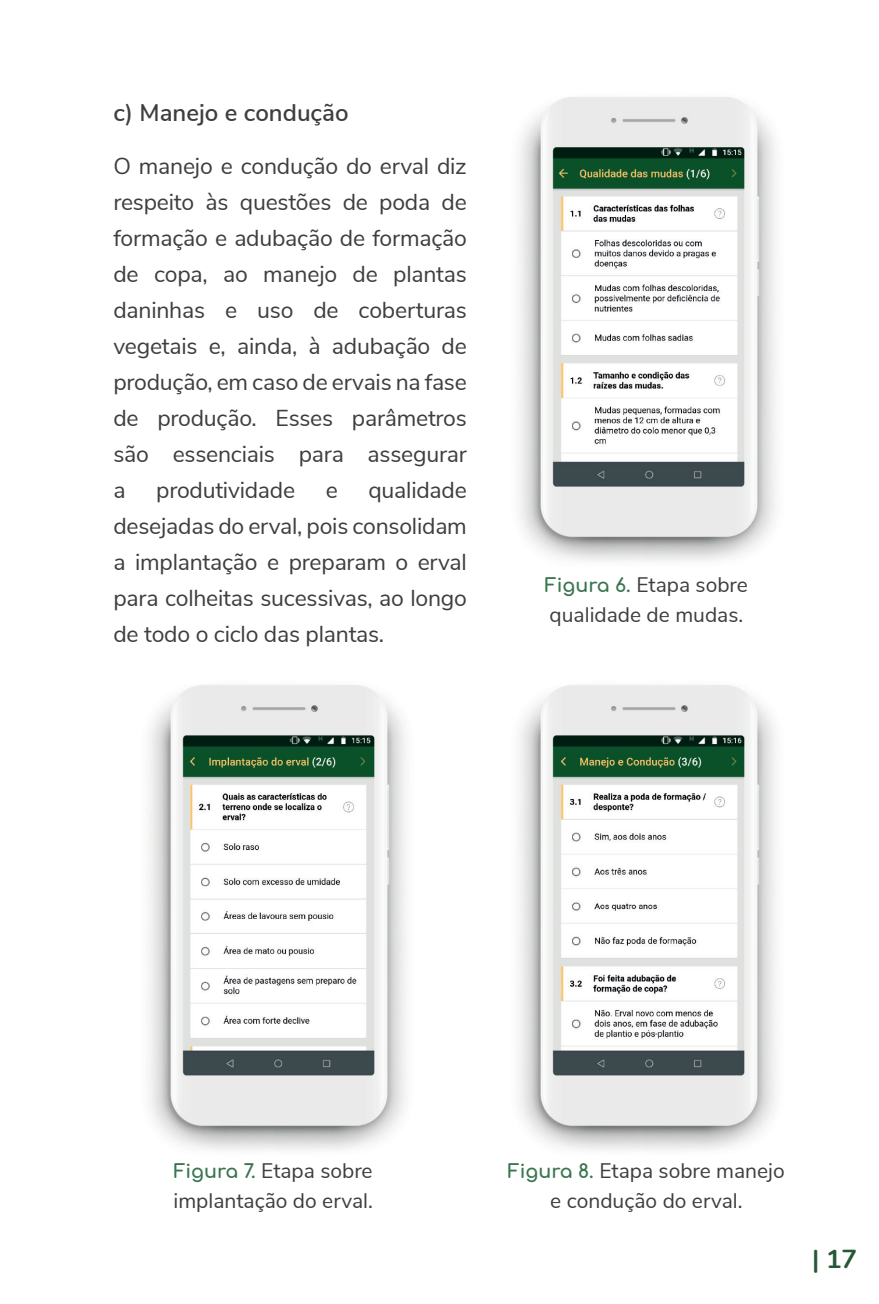
<style>
.page{position:relative;width:879px;height:1304px;background:#fff}
.page>*{position:absolute;margin:0;border:0;box-sizing:border-box;transform-origin:0 0}
.t1{font:700 26px "Nunito";color:#265838}
.t2{font:600 24px "Nunito Sans";color:#3e3e3f}
.t3{font:23px/36px "Nunito Sans";letter-spacing:-.01em;color:#3e3e3f;text-align:justify}
.t4{font:21px/30px "Nunito Sans";color:#3e3e3f}
.s1{font-family:"Comfortaa";font-weight:700;font-size:19px;color:#39754f}
</style>
<div class="page">
<img style="left:519px;top:97px;width:257px;height:465px">
<img style="left:149px;top:685px;width:257px;height:466px">
<img style="left:519px;top:685px;width:257px;height:466px">
<p class="t2" style="left:113px;top:95px;width:237px">c) Manejo e condução</p>
<p class="t3" style="left:113px;top:146px;width:355px">O manejo e condução do erval diz respeito às questões de poda de formação e adubação de formação de copa, ao manejo de plantas daninhas e uso de coberturas vegetais e, ainda, à adubação de produção, em caso de ervais na fase de produção. Esses parâmetros são essenciais para assegurar a</p>
<p class="t3" style="left:113px;top:470px;width:355px;text-indent:255px">qualidade desejadas do erval, pois consolidam a implantação e preparam o erval para colheitas sucessivas, ao longo de todo o ciclo das plantas.</p>
<p class="t3" style="left:156px;top:470px;width:140px">produtividade</p>
<p class="t3" style="left:326px;top:470px;width:14px">e</p>
<p class="t4" style="left:545px;top:569px;width:204px"><span class="s1">Figura 6.</span> Etapa sobre qualidade de mudas.</p>
<p class="t4" style="left:173px;top:1154px;width:201px"><span class="s1">Figura 7.</span> Etapa sobre implantação do erval.</p>
<p class="t4" style="left:508px;top:1154px;width:278px;text-align:center"><span class="s1">Figura 8.</span> Etapa sobre manejo e condução do erval.</p>
<p class="t1" style="left:812px;top:1240px;width:47px">| 17</p>
</div>
